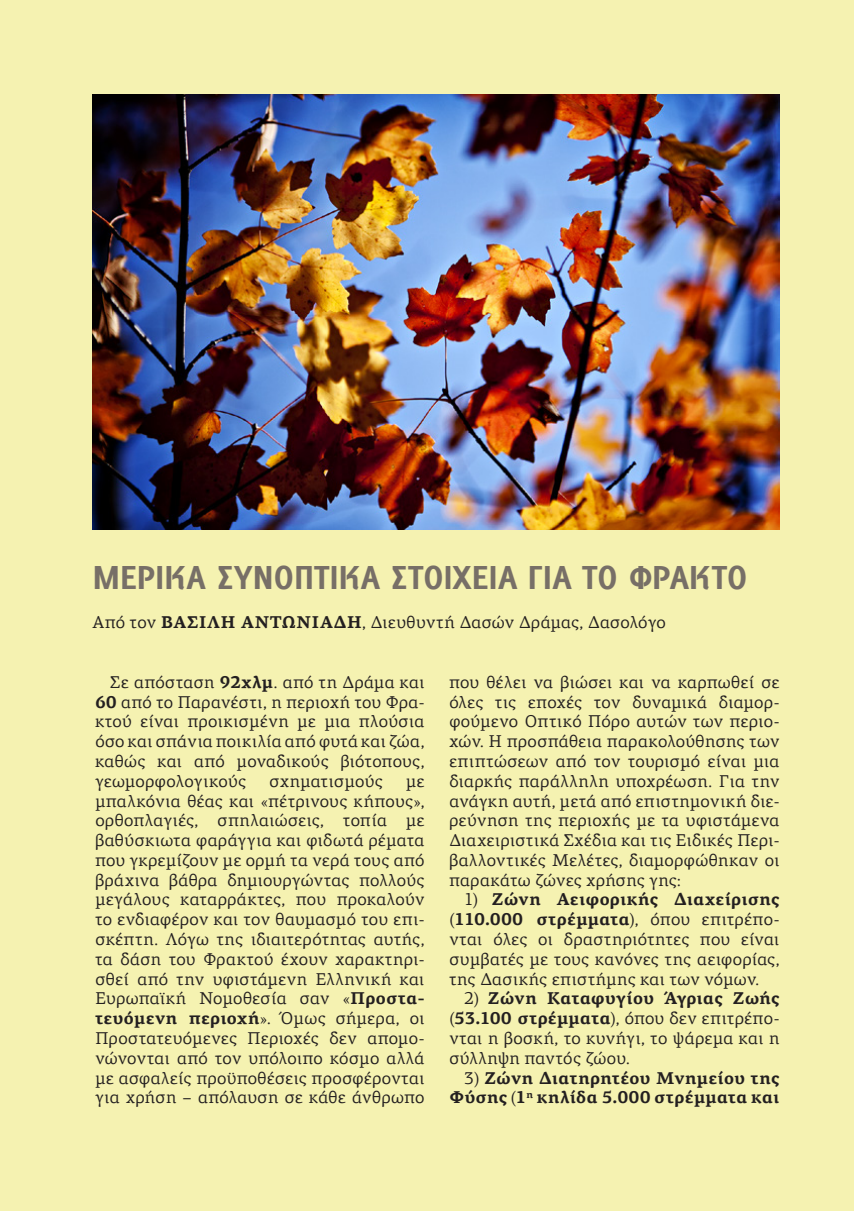
<style>
.page{position:relative;width:854px;height:1211px;background:#fff}
.page>*{position:absolute;margin:0;border:0;box-sizing:border-box;transform-origin:0 0}
.t1{font:700 36.75px "PF Muse";letter-spacing:.005em;color:#776f67}
.t2{font:17.15px/19.8px "PF Agora Serif Pro";letter-spacing:.02em;color:#231f20;text-align:justify}
.t3{font:700 17.15px/19.8px "PF Agora Serif Pro";letter-spacing:.03em;color:#231f20;text-align:right}
.s1{font-weight:700}
.s2{font-weight:400}
</style>
<div class="page">
<div style="left:0;top:0;width:853px;height:1210px;background:#f5f2b1"></div>
<img style="left:92px;top:94px;width:687px;height:435px">
<h1 class="t1" style="left:92px;top:554px;width:656px">ΜΕΡΙΚΑ ΣΥΝΟΠΤΙΚΑ ΣΤΟΙΧΕΙΑ ΓΙΑ ΤΟ ΦΡΑΚΤΟ</h1>
<p class="t2" style="left:92px;top:613px;width:94px">Από τον <span class="s1">Βασίλ</span></p>
<p class="t3" style="left:221px;top:613px;width:89px">η Αντωνιάδ</p>
<p class="t2" style="left:347px;top:613px;width:320px"><span class="s1">η</span>, Διευθυντή Δασών Δράμας, Δασολόγο</p>
<p class="t2" style="left:95px;top:672px;width:330px;text-indent:15px">Σε απόσταση <span class="s1">92χλμ</span>. από τη Δράμα και <span class="s1">60</span> από το Παρανέστι, η περιοχή του Φρα&shy;κτού είναι προικισμένη με μια πλούσια όσο και σπάνια ποικιλία από φυτά και ζώα, καθώς και από μοναδικούς βιότοπους, γεωμορφολογικούς</p>
<p class="t2" style="left:269px;top:771px;width:115px">σχηματισμούς</p>
<p class="t2" style="left:95px;top:771px;width:330px;text-indent:311px">με μπαλκόνια θέας και «πέτρινους κήπους», ορθοπλαγιές, σπηλαιώσεις, τοπία με βαθύσκιωτα φαράγγια και φιδωτά ρέματα που γκρεμίζουν με ορμή τα νερά τους από βράχινα βάθρα δημιουργώντας πολλούς μεγάλους καταρράκτες, που προκαλούν το ενδιαφέρον και τον θαυμασμό του επι&shy;σκέπτη. Λόγω της ιδιαιτερότητας αυτής, τα δάση του Φρακτού έχουν χαρακτηρι&shy;σθεί από την υφιστάμενη Ελληνική και Ευρωπαϊκή Νομοθεσία σαν «<span class="s1">Προστα&shy;τευόμενη περιοχή</span>». Όμως σήμερα, οι Προστατευόμενες Περιοχές δεν απομο&shy;νώνονται από τον υπόλοιπο κόσμο αλλά με ασφαλείς προϋποθέσεις προσφέρονται για χρήση – απόλαυση σε κάθε άνθρωπο</p>
<p class="t2" style="left:449px;top:672px;width:331px">που θέλει να βιώσει και να καρπωθεί σε όλες τις εποχές τον δυναμικά διαμορ&shy;φούμενο Οπτικό Πόρο αυτών των περιο&shy;χών. Η προσπάθεια παρακολούθησης των επιπτώσεων από τον τουρισμό είναι μια διαρκής παράλληλη υποχρέωση. Για την ανάγκη αυτή, μετά από επιστημονική διε&shy;ρεύνηση της περιοχής με τα υφιστάμενα Διαχειριστικά Σχέδια και τις Ειδικές Περι&shy;βαλλοντικές Μελέτες, διαμορφώθηκαν οι παρακάτω ζώνες χρήσης γης:</p>
<p class="t2" style="left:449px;top:889px;width:331px;text-indent:15px">1) <span class="s1">Ζώνη Αειφορικής Διαχείρισης </span>(<span class="s1">110.000 στρέμματα</span>), όπου επιτρέπο&shy;νται όλες οι δραστηριότητες που είναι συμβατές με τους κανόνες της αειφορίας, της Δασικής επιστήμης και των νόμων.</p>
<p class="t2" style="left:449px;top:988px;width:331px;text-indent:15px">2) <span class="s1">Ζώνη Καταφυγίου Άγριας Ζωής </span>(<span class="s1">53.100 στρέμματα</span>), όπου δεν επιτρέπο&shy;νται η βοσκή, το κυνήγι, το ψάρεμα και η σύλληψη παντός ζώου.</p>
<p class="t3" style="left:449px;top:1068px;width:331px"><span class="s2">3)</span> Ζώνη Διατηρητέου Μνημείου της<br>Φύσης <span class="s2">(</span>1<sup>η</sup> κηλίδα 5.000 στρέμματα και</p>
</div>
